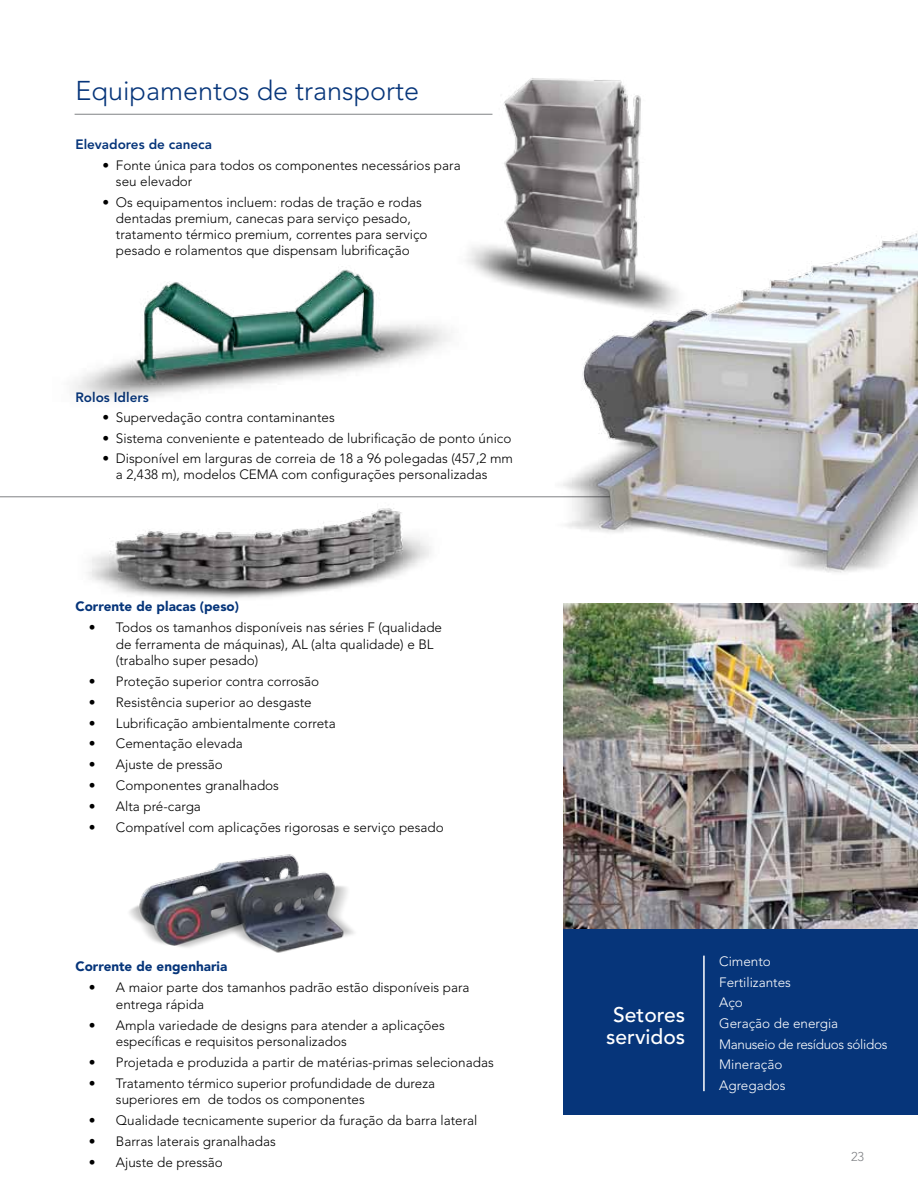
<style>
.page{position:relative;width:918px;height:1188px;background:#fff}
.page>*{position:absolute;margin:0;border:0;box-sizing:border-box;transform-origin:0 0}
.t1{font:300 27px "Avenir LT Std";color:#06357a}
.t2{font:500 21px/22.5px "Avenir LT Std";color:#fff;text-align:center}
.t3{font:300 13.5px/16.5px "Avenir LT Std";color:#000}
.t4{font:300 13.5px/20.7px "Avenir LT Std";color:#fff}
.t5{font:900 13.5px "Avenir LT Std";color:#06357a}
.t6{font:800 13.5px "Avenir LT Std";color:#06357a}
.t7{font:300 12.75px "Avenir LT Std";color:#808285}
</style>
<div class="page">
<hr style="left:0;top:496px;width:864px;height:1px;background:#808285">
<div style="left:564px;top:913px;width:354px;height:202px;background:#06357a"></div>
<hr style="left:703px;top:956px;width:2px;height:135px;background:#fff">
<img style="left:564px;top:629px;width:354px;height:300px">
<hr style="left:75px;top:114px;width:417px;height:1px;background:#808285">
<img style="left:436px;top:78px;width:205px;height:216px">
<img style="left:548px;top:158px;width:370px;height:471px">
<img style="left:129px;top:854px;width:225px;height:99px">
<img style="left:41px;top:496px;width:400px;height:103px">
<img style="left:73px;top:186px;width:396px;height:213px">
<h1 class="t1" style="left:76px;top:75px;width:345px">Equipamentos de transporte</h1>
<p class="t6" style="left:75px;top:137px;width:138px">Elevadores de caneca</p>
<p class="t3" style="left:116px;top:157px;width:346px;text-indent:-14px">• Fonte única para todos os componentes necessários para seu elevador</p>
<p class="t3" style="left:116px;top:194px;width:313px;text-indent:-14px">• Os equipamentos incluem: rodas de tração e rodas dentadas premium, canecas para serviço pesado, tratamento térmico premium, correntes para serviço pesado e rolamentos que dispensam lubrificação</p>
<p class="t6" style="left:75px;top:389px;width:75px">Rolos Idlers</p>
<p class="t3" style="left:102px;top:409px;width:234px">• Supervedação contra contaminantes</p>
<p class="t3" style="left:102px;top:430px;width:410px">• Sistema conveniente e patenteado de lubrificação de ponto único</p>
<p class="t3" style="left:116px;top:451px;width:399px;text-indent:-14px">• Disponível em larguras de correia de 18 a 96 polegadas (457,2 mm a 2,438 m), modelos CEMA com configurações personalizadas</p>
<p class="t5" style="left:75px;top:598px;width:165px">Corrente de placas (peso)</p>
<p class="t3" style="left:116px;top:619px;width:328px;text-indent:-27px">• Todos os tamanhos disponíveis nas séries F (qualidade de ferramenta de máquinas), AL (alta qualidade) e BL (trabalho super pesado)</p>
<p class="t3" style="left:89px;top:673px;width:232px">• Proteção superior contra corrosão</p>
<p class="t3" style="left:89px;top:694px;width:224px">• Resistência superior ao desgaste</p>
<p class="t3" style="left:89px;top:715px;width:248px">• Lubrificação ambientalmente correta</p>
<p class="t3" style="left:89px;top:735px;width:155px">• Cementação elevada</p>
<p class="t3" style="left:89px;top:756px;width:136px">• Ajuste de pressão</p>
<p class="t3" style="left:89px;top:777px;width:192px">• Componentes granalhados</p>
<p class="t3" style="left:89px;top:798px;width:114px">• Alta pré-carga</p>
<p class="t3" style="left:89px;top:819px;width:356px">• Compatível com aplicações rigorosas e serviço pesado</p>
<p class="t5" style="left:75px;top:959px;width:153px">Corrente de engenharia</p>
<p class="t3" style="left:116px;top:979px;width:355px;text-indent:-27px">• A maior parte dos tamanhos padrão estão disponíveis para entrega rápida</p>
<p class="t3" style="left:116px;top:1017px;width:330px;text-indent:-27px">• Ampla variedade de designs para atender a aplicações específicas e requisitos personalizados</p>
<p class="t3" style="left:89px;top:1054px;width:406px">• Projetada e produzida a partir de matérias-primas selecionadas</p>
<p class="t3" style="left:116px;top:1075px;width:321px;text-indent:-27px">• Tratamento térmico superior profundidade de dureza superiores em de todos os componentes</p>
<p class="t3" style="left:89px;top:1112px;width:390px">• Qualidade tecnicamente superior da furação da barra lateral</p>
<p class="t3" style="left:89px;top:1133px;width:189px">• Barras laterais granalhadas</p>
<p class="t3" style="left:89px;top:1154px;width:136px">• Ajuste de pressão</p>
<h2 class="t2" style="left:606px;top:1004px;width:80px">Setores servidos</h2>
<p class="t4" style="left:719px;top:951px;width:170px">Cimento<br>Fertilizantes<br>Aço<br>Geração de energia<br>Manuseio de resíduos sólidos<br>Mineração<br>Agregados</p>
<p class="t7" style="left:851px;top:1149px;width:15px">23</p>
</div>
